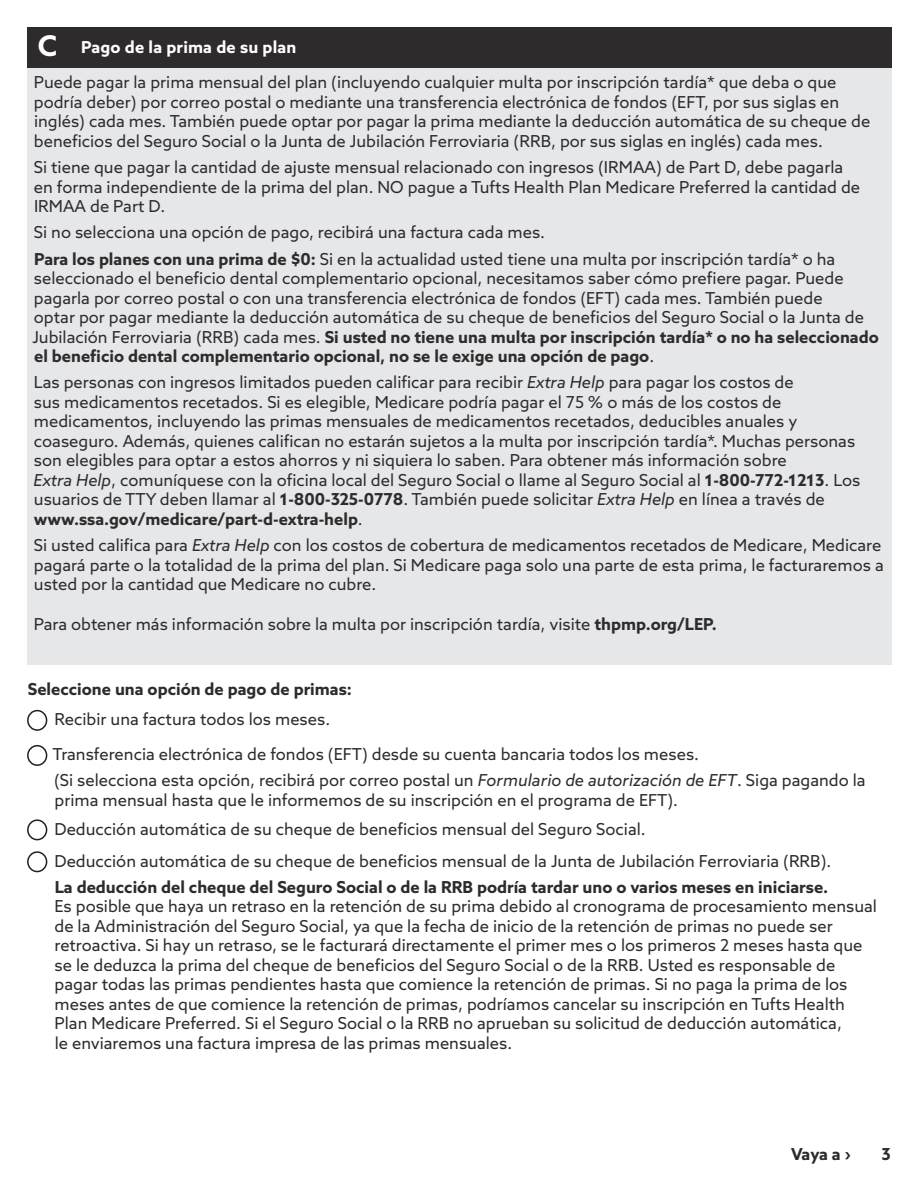
<style>
.page{position:relative;width:918px;height:1188px;background:#fff}
.page>*{position:absolute;margin:0;border:0;box-sizing:border-box;transform-origin:0 0}
.Section_Letter{font:700 28.5px "Point 32 Health Sans";color:#fff}
.Body{font:16.5px/19.5px "Point 32 Health Sans";color:#2e2b2c}
.Body-2{font:700 16.5px "Point 32 Health Sans";color:#2e2b2c}
.t1{font:700 16.5px "Point 32 Health Sans";letter-spacing:.01em;color:#fff}
.s1{font-weight:700}
.s2{font-style:italic}
</style>
<div class="page">
<div style="left:27px;top:68px;width:864px;height:597px;background:#e6e7e9"></div>
<div style="left:27px;top:27px;width:864px;height:41px;background:#2e2b2c"></div>
<div style="left:27px;top:710px;width:20px;height:21px;border:2px solid #231f20;border-radius:50%"></div>
<div style="left:27px;top:745px;width:20px;height:21px;border:2px solid #231f20;border-radius:50%"></div>
<div style="left:27px;top:819px;width:20px;height:21px;border:2px solid #231f20;border-radius:50%"></div>
<div style="left:27px;top:851px;width:20px;height:21px;border:2px solid #231f20;border-radius:50%"></div>
<p class="Section_Letter" style="left:38px;top:28px;width:21px">C</p>
<h2 class="t1" style="left:81px;top:37px;width:217px">Pago de la prima de su plan</h2>
<p class="Body" style="left:34px;top:73px;width:838px">Puede pagar la prima mensual del plan (incluyendo cualquier multa por inscripción tardía* que deba o que podría deber) por correo postal o mediante una transferencia electrónica de fondos (EFT, por sus siglas en inglés) cada mes. También puede optar por pagar la prima mediante la deducción automática de su cheque de beneficios del Seguro Social o la Junta de Jubilación Ferroviaria (RRB, por sus siglas en inglés) cada mes.</p>
<p class="Body" style="left:34px;top:157px;width:828px">Si tiene que pagar la cantidad de ajuste mensual relacionado con ingresos (IRMAA) de Part D, debe pagarla en forma independiente de la prima del plan. NO pague a Tufts Health Plan Medicare Preferred la cantidad de<br>IRMAA de Part D.</p>
<p class="Body" style="left:34px;top:223px;width:513px">Si no selecciona una opción de pago, recibirá una factura cada mes.</p>
<p class="Body" style="left:32px;top:249px;width:848px"><span class="s1">Para los planes con una prima de $0:</span> Si en la actualidad usted tiene una multa por inscripción tardía* o ha seleccionado el beneficio dental complementario opcional, necesitamos saber cómo prefiere pagar. Puede pagarla por correo postal o con una transferencia electrónica de fondos (EFT) cada mes. También puede<br>optar por pagar mediante la deducción automática de su cheque de beneficios del Seguro Social o la Junta de Jubilación Ferroviaria (RRB) cada mes. <span class="s1">Si usted no tiene una multa por inscripción tardía* o no ha seleccionado el beneficio dental complementario opcional, no se le exige una opción de pago</span>.</p>
<p class="Body" style="left:34px;top:373px;width:828px">Las personas con ingresos limitados pueden calificar para recibir <span class="s2">Extra Help</span> para pagar los costos de<br>sus medicamentos recetados. Si es elegible, Medicare podría pagar el 75 % o más de los costos de medicamentos, incluyendo las primas mensuales de medicamentos recetados, deducibles anuales y coaseguro. Además, quienes califican no estarán sujetos a la multa por inscripción tardía*. Muchas personas son elegibles para optar a estos ahorros y ni siquiera lo saben. Para obtener más información sobre<br><span class="s2">Extra Help</span>, comuníquese con la oficina local del Seguro Social o llame al Seguro Social al <span class="s1">1-800-772-1213</span>. Los usuarios de TTY deben llamar al <span class="s1">1-800-325-0778</span>. También puede solicitar <span class="s2">Extra Help</span> en línea a través de <span class="s1">www.ssa.gov/medicare/part-d-extra-help</span>.</p>
<p class="Body" style="left:34px;top:535px;width:851px">Si usted califica para <span class="s2">Extra Help</span> con los costos de cobertura de medicamentos recetados de Medicare, Medicare pagará parte o la totalidad de la prima del plan. Si Medicare paga solo una parte de esta prima, le facturaremos a usted por la cantidad que Medicare no cubre.</p>
<p class="Body" style="left:34px;top:614px;width:685px">Para obtener más información sobre la multa por inscripción tardía, visite <span class="s1">thpmp.org/LEP.</span></p>
<p class="Body-2" style="left:28px;top:678px;width:326px">Seleccione una opción de pago de primas:</p>
<p class="Body" style="left:52px;top:701px;width:648px;line-height:35.1px">Recibir una factura todos los meses.<br>Transferencia electrónica de fondos (EFT) desde su cuenta bancaria todos los meses.</p>
<p class="Body" style="left:54px;top:771px;width:813px">(Si selecciona esta opción, recibirá por correo postal un <span class="s2">Formulario de autorización de EFT</span>. Siga pagando la prima mensual hasta que le informemos de su inscripción en el programa de EFT).</p>
<p class="Body" style="left:55px;top:813px;width:778px;line-height:32px">Deducción automática de su cheque de beneficios mensual del Seguro Social.<br>Deducción automática de su cheque de beneficios mensual de la Junta de Jubilación Ferroviaria (RRB).</p>
<p class="Body" style="left:55px;top:877px;width:824px"><span class="s1">La deducción del cheque del Seguro Social o de la RRB podría tardar uno o varios meses en iniciarse.<br></span>Es posible que haya un retraso en la retención de su prima debido al cronograma de procesamiento mensual de la Administración del Seguro Social, ya que la fecha de inicio de la retención de primas no puede ser retroactiva. Si hay un retraso, se le facturará directamente el primer mes o los primeros 2 meses hasta que se le deduzca la prima del cheque de beneficios del Seguro Social o de la RRB. Usted es responsable de pagar todas las primas pendientes hasta que comience la retención de primas. Si no paga la prima de los meses antes de que comience la retención de primas, podríamos cancelar su inscripción en Tufts Health Plan Medicare Preferred. Si el Seguro Social o la RRB no aprueban su solicitud de deducción automática,<br>le enviaremos una factura impresa de las primas mensuales.</p>
<p class="Body-2" style="left:791px;top:1144px;width:61px">Vaya a ›</p>
<p class="Body-2" style="left:882px;top:1144px;width:11px">3</p>
</div>
